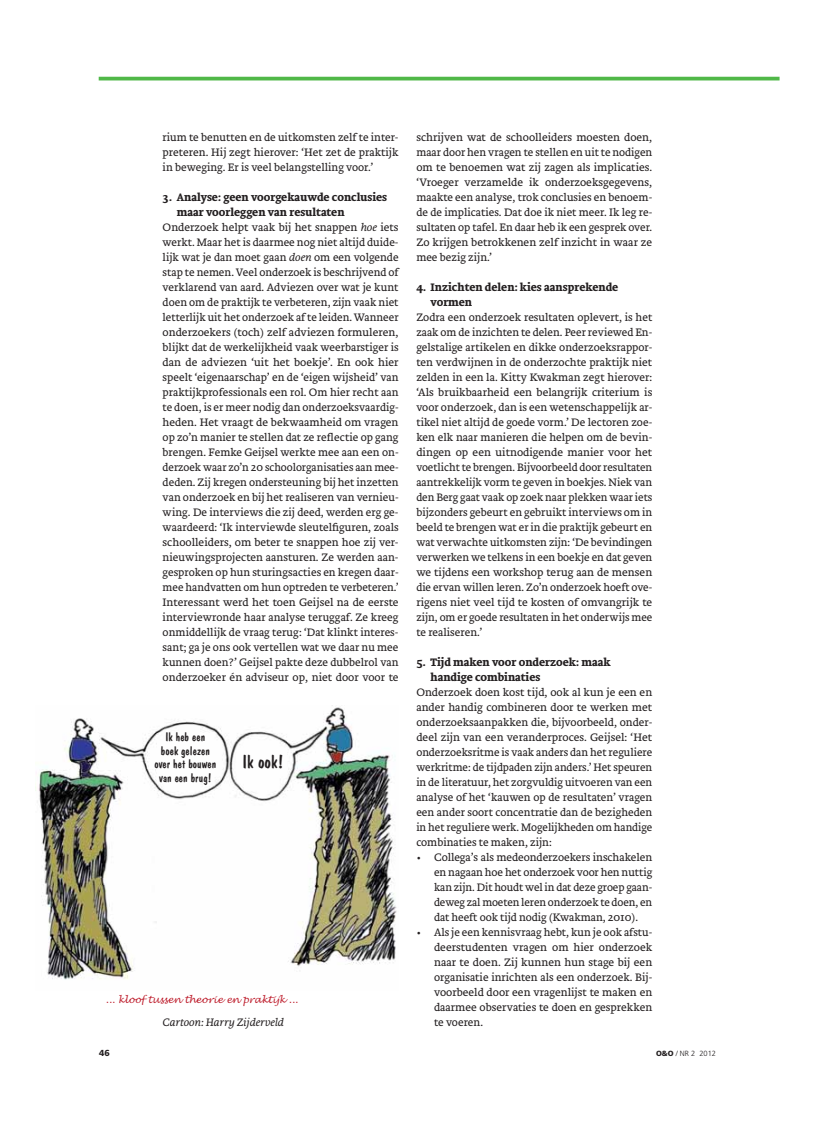
<style>
.page{position:relative;width:815px;height:1124px;background:#fff}
.page>*{position:absolute;margin:0;border:0;box-sizing:border-box;transform-origin:0 0}
.t1{font:18.88px "Dom Casual BT";color:#231f20}
.t2{font:12.5px/13.5px "Dom Casual BT";color:#231f20;text-align:center}
.t3{font:300 11.25px/15px "Brioni Text Std";color:#231f20;text-align:justify}
.t4{font:700 11.25px/15px "Brioni Text Std";color:#231f20}
.t5{font:italic 300 11.25px "Brioni Text Std";color:#231f20}
.t6{font:italic 9.62px "Lucida Handwriting";color:#be1e2d}
.t7{font:900 8.75px "Frutiger LT Std";color:#231f20}
.t8{font:300 7.5px "Frutiger LT Std";color:#231f20}
.s1{font-style:italic}
.s2{font-weight:900}
</style>
<div class="page">
<hr style="left:99px;top:77px;width:681px;height:3px;background:#50b848">
<img style="left:35px;top:705px;width:362px;height:275px">
<p class="t3" style="left:163px;top:130px;width:237px">rium te benutten en de uitkomsten zelf te inter&shy;preteren. Hij zegt hierover: ‘Het zet de praktijk in beweging. Er is veel belangstelling voor.’</p>
<p class="t4" style="left:163px;top:190px;width:226px">3. Analyse: geen voorgekauwde conclusies</p>
<p class="t4" style="left:177px;top:205px;width:169px">maar voorleggen van resultaten</p>
<p class="t3" style="left:163px;top:220px;width:237px">Onderzoek helpt vaak bij het snappen <span class="s1">hoe</span> iets</p>
<p class="t3" style="left:163px;top:235px;width:237px">werkt. Maar het is daarmee nog niet altijd duide-</p>
<p class="t3" style="left:163px;top:250px;width:237px">lijk wat je dan moet gaan <span class="s1">doen</span> om een volgende</p>
<p class="t3" style="left:163px;top:265px;width:237px">stap te nemen. Veel onderzoek is beschrijvend of</p>
<p class="t3" style="left:163px;top:280px;width:237px">verklarend van aard. Adviezen over wat je kunt</p>
<p class="t3" style="left:163px;top:295px;width:237px">doen om de praktijk te verbeteren, zijn vaak niet</p>
<p class="t3" style="left:163px;top:310px;width:238px">letterlijk uit het onderzoek af te leiden. Wanneer</p>
<p class="t3" style="left:163px;top:325px;width:237px">onderzoekers (toch) zelf adviezen formuleren,</p>
<p class="t3" style="left:163px;top:340px;width:237px">blijkt dat de werkelijkheid vaak weerbarstiger is</p>
<p class="t3" style="left:163px;top:355px;width:237px">dan de adviezen ‘uit het boekje’. En ook hier</p>
<p class="t3" style="left:163px;top:370px;width:237px">speelt ‘eigenaarschap’ en de ‘eigen wijsheid’ van</p>
<p class="t3" style="left:163px;top:385px;width:237px">praktijkprofessionals een rol. Om hier recht aan</p>
<p class="t3" style="left:163px;top:400px;width:237px">te doen, is er meer nodig dan onderzoeksvaardig-</p>
<p class="t3" style="left:163px;top:415px;width:237px">heden. Het vraagt de bekwaamheid om vragen</p>
<p class="t3" style="left:163px;top:430px;width:237px">op zo’n manier te stellen dat ze reflectie op gang</p>
<p class="t3" style="left:163px;top:445px;width:237px">brengen. Femke Geijsel werkte mee aan een on-</p>
<p class="t3" style="left:163px;top:460px;width:238px">derzoek waar zo’n 20 schoolorganisaties aan mee-</p>
<p class="t3" style="left:163px;top:475px;width:237px">deden. Zij kregen ondersteuning bij het inzetten</p>
<p class="t3" style="left:163px;top:490px;width:237px">van onderzoek en bij het realiseren van vernieu-</p>
<p class="t3" style="left:163px;top:505px;width:237px">wing. De interviews die zij deed, werden erg ge-</p>
<p class="t3" style="left:163px;top:520px;width:237px">waardeerd: ‘Ik interviewde sleutelfiguren, zoals</p>
<p class="t3" style="left:163px;top:535px;width:237px">schoolleiders, om beter te snappen hoe zij ver-</p>
<p class="t3" style="left:163px;top:550px;width:237px">nieuwingsprojecten aansturen. Ze werden aan-</p>
<p class="t3" style="left:163px;top:565px;width:237px">gesproken op hun sturingsacties en kregen daar-</p>
<p class="t3" style="left:163px;top:580px;width:238px">mee handvatten om hun optreden te verbeteren.’</p>
<p class="t3" style="left:163px;top:595px;width:237px">Interessant werd het toen Geijsel na de eerste</p>
<p class="t3" style="left:163px;top:610px;width:237px">interviewronde haar analyse teruggaf. Ze kreeg</p>
<p class="t3" style="left:163px;top:625px;width:237px">onmiddellijk de vraag terug: ‘Dat klinkt interes-</p>
<p class="t3" style="left:163px;top:640px;width:237px">sant; ga je ons ook vertellen wat we daar nu mee</p>
<p class="t3" style="left:163px;top:655px;width:237px">kunnen doen?’ Geijsel pakte deze dubbelrol van</p>
<p class="t3" style="left:163px;top:670px;width:237px">onderzoeker én adviseur op, niet door voor te</p>
<p class="t2" style="left:154px;top:730px;width:64px">Ik heb een<br>boek gelezen over het bouwen van een brug!</p>
<h1 class="t1" style="left:242px;top:750px;width:42px">Ik ook!</h1>
<p class="t6" style="left:106px;top:994px;width:194px">... kloof tussen theorie en praktijk ...</p>
<p class="t5" style="left:163px;top:1017px;width:123px">Cartoon: Harry Zijderveld</p>
<p class="t3" style="left:416px;top:130px;width:238px">schrijven wat de schoolleiders moesten doen, maar door hen vragen te stellen en uit te nodigen om te benoemen wat zij zagen als implicaties. ‘Vroeger verzamelde ik onderzoeksgegevens, maakte een analyse, trok conclusies en benoem&shy;de de implicaties. Dat doe ik niet meer. Ik leg re&shy;sultaten op tafel. En daar heb ik een gesprek over.<br>Zo krijgen betrokkenen zelf inzicht in waar ze mee bezig zijn.’</p>
<p class="t4" style="left:431px;top:280px;width:189px;text-indent:-14px">4. Inzichten delen: kies aansprekende vormen</p>
<p class="t3" style="left:416px;top:310px;width:238px">Zodra een onderzoek resultaten oplevert, is het zaak om de inzichten te delen. Peer reviewed En&shy;gelstalige artikelen en dikke onderzoeksrappor&shy;ten verdwijnen in de onderzochte praktijk niet zelden in een la. Kitty Kwakman zegt hierover: ‘Als bruikbaarheid een belangrijk criterium is voor onderzoek, dan is een wetenschappelijk ar&shy;tikel niet altijd de goede vorm.’ De lectoren zoe&shy;ken elk naar manieren die helpen om de bevin&shy;dingen op een uitnodigende manier voor het voetlicht te brengen. Bijvoorbeeld door resultaten aantrekkelijk vorm te geven in boekjes. Niek van den Berg gaat vaak op zoek naar plekken waar iets bijzonders gebeurt en gebruikt interviews om in beeld te brengen wat er in die praktijk gebeurt en wat verwachte uitkomsten zijn: ‘De bevindingen verwerken we telkens in een boekje en dat geven we tijdens een workshop terug aan de mensen die ervan willen leren. Zo’n onderzoek hoeft ove&shy;rigens niet veel tijd te kosten of omvangrijk te zijn, om er goede resultaten in het onderwijs mee te realiseren.’</p>
<p class="t4" style="left:431px;top:655px;width:182px;text-indent:-14px">5. Tijd maken voor onderzoek: maak handige combinaties</p>
<p class="t3" style="left:416px;top:685px;width:238px">Onderzoek doen kost tijd, ook al kun je een en ander handig combineren door te werken met onderzoeksaanpakken die, bijvoorbeeld, onder&shy;deel zijn van een veranderproces. Geijsel: ‘Het onderzoeksritme is vaak anders dan het reguliere werkritme: de tijdpaden zijn anders.’ Het speuren in de literatuur, het zorgvuldig uitvoeren van een analyse of het ‘kauwen op de resultaten’ vragen een ander soort concentratie dan de bezigheden in het reguliere werk. Mogelijkheden om handige combinaties te maken, zijn:</p>
<p class="t3" style="left:434px;top:850px;width:220px;text-indent:-18px">• Collega’s als medeonderzoekers inschakelen en nagaan hoe het onderzoek voor hen nuttig kan zijn. Dit houdt wel in dat deze groep gaan&shy;deweg zal moeten leren onderzoek te doen, en dat heeft ook tijd nodig (Kwakman, 2010).</p>
<p class="t3" style="left:434px;top:925px;width:220px;text-indent:-18px">• Als je een kennisvraag hebt, kun je ook afstu&shy;deerstudenten vragen om hier onderzoek naar te doen. Zij kunnen hun stage bij een organisatie inrichten als een onderzoek. Bij&shy;voorbeeld door een vragenlijst te maken en daarmee observaties te doen en gesprekken te voeren.</p>
<p class="t7" style="left:99px;top:1048px;width:12px">46</p>
<p class="t8" style="left:656px;top:1049px;width:62px"><span class="s2">O&amp;O</span> / NR 2 2012</p>
</div>
